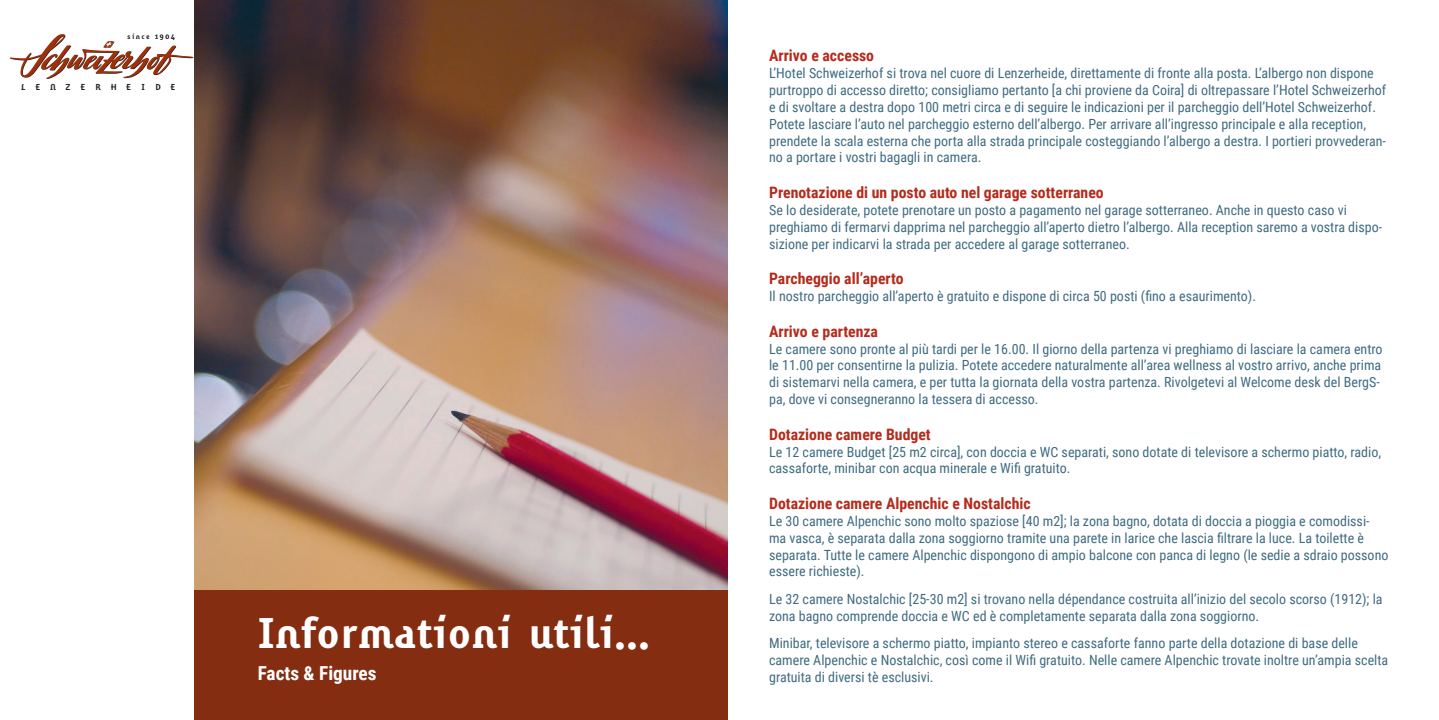
<style>
.page{position:relative;width:1439px;height:720px;background:#fff}
.page>*{position:absolute;margin:0;border:0;box-sizing:border-box;transform-origin:0 0}
.t1{font:700 42px "Karbid Display";color:#fff}
.t2{font:700 19.25px "Roboto Condensed";color:#fff}
.t3{font:700 15.75px "Roboto Condensed";color:#b42b1c}
.t4{font:14px/16.8px "Roboto Condensed";color:#3f6b81}
.t5{font:700 8.58px "Karbid Display";letter-spacing:1.2em;color:#231f20}
.t6{font:700 7px "Karbid Display";letter-spacing:.2em;color:#231f20}
.s1{font-size:7.52px}
</style>
<div class="page">
<img style="left:195px;top:0;width:532px;height:590px">
<div style="left:195px;top:590px;width:533px;height:129px;background:#842d11"></div>
<svg style="left:10px;top:34px;width:183px;height:45px"></svg>
<p class="t6" style="left:127px;top:32px;width:49px">since <span class="s1">1904</span></p>
<p class="t5" style="left:22px;top:82px;width:155px">LENZERHEIDE</p>
<h1 class="t1" style="left:258px;top:605px;width:394px">Informationi utili...</h1>
<h2 class="t2" style="left:258px;top:659px;width:120px">Facts &amp; Figures</h2>
<p class="t3" style="left:769px;top:45px;width:107px">Arrivo e accesso</p>
<p class="t4" style="left:769px;top:64px;width:618px">L’Hotel Schweizerhof si trova nel cuore di Lenzerheide, direttamente di fronte alla posta. L’albergo non dispone purtroppo di accesso diretto; consigliamo pertanto [a chi proviene da Coira] di oltrepassare l’Hotel Schweizerhof e di svoltare a destra dopo 100 metri circa e di seguire le indicazioni per il parcheggio dell’Hotel Schweizerhof.<br>Potete lasciare l’auto nel parcheggio esterno dell’albergo. Per arrivare all’ingresso principale e alla reception, prendete la scala esterna che porta alla strada principale costeggiando l’albergo a destra. I portieri provvederan&shy;no a portare i vostri bagagli in camera.</p>
<p class="t3" style="left:769px;top:181px;width:336px">Prenotazione di un posto auto nel garage sotterraneo</p>
<p class="t4" style="left:769px;top:201px;width:614px">Se lo desiderate, potete prenotare un posto a pagamento nel garage sotterraneo. Anche in questo caso vi preghiamo di fermarvi dapprima nel parcheggio all’aperto dietro l’albergo. Alla reception saremo a vostra dispo&shy;sizione per indicarvi la strada per accedere al garage sotterraneo.</p>
<p class="t3" style="left:769px;top:267px;width:136px">Parcheggio all’aperto</p>
<p class="t4" style="left:769px;top:287px;width:488px">Il nostro parcheggio all’aperto è gratuito e dispone di circa 50 posti (fino a esaurimento).</p>
<p class="t3" style="left:769px;top:320px;width:110px">Arrivo e partenza</p>
<p class="t4" style="left:769px;top:339px;width:615px">Le camere sono pronte al più tardi per le 16.00. Il giorno della partenza vi preghiamo di lasciare la camera entro le 11.00 per consentirne la pulizia. Potete accedere naturalmente all’area wellness al vostro arrivo, anche prima di sistemarvi nella camera, e per tutta la giornata della vostra partenza. Rivolgetevi al Welcome desk del BergS&shy;pa, dove vi consegneranno la tessera di accesso.</p>
<p class="t3" style="left:769px;top:423px;width:163px">Dotazione camere Budget</p>
<p class="t4" style="left:769px;top:442px;width:613px">Le 12 camere Budget [25 m2 circa], con doccia e WC separati, sono dotate di televisore a schermo piatto, radio, cassaforte, minibar con acqua minerale e Wifi gratuito.</p>
<p class="t3" style="left:769px;top:492px;width:263px">Dotazione camere Alpenchic e Nostalchic</p>
<p class="t4" style="left:769px;top:512px;width:621px">Le 30 camere Alpenchic sono molto spaziose [40 m2]; la zona bagno, dotata di doccia a pioggia e comodissi&shy;ma vasca, è separata dalla zona soggiorno tramite una parete in larice che lascia filtrare la luce. La toilette è separata. Tutte le camere Alpenchic dispongono di ampio balcone con panca di legno (le sedie a sdraio possono essere richieste).</p>
<p class="t4" style="left:769px;top:589px;width:615px">Le 32 camere Nostalchic [25-30 m2] si trovano nella dépendance costruita all’inizio del secolo scorso (1912); la zona bagno comprende doccia e WC ed è completamente separata dalla zona soggiorno.</p>
<p class="t4" style="left:769px;top:633px;width:620px">Minibar, televisore a schermo piatto, impianto stereo e cassaforte fanno parte della dotazione di base delle camere Alpenchic e Nostalchic, così come il Wifi gratuito. Nelle camere Alpenchic trovate inoltre un’ampia scelta gratuita di diversi tè esclusivi.</p>
</div>
